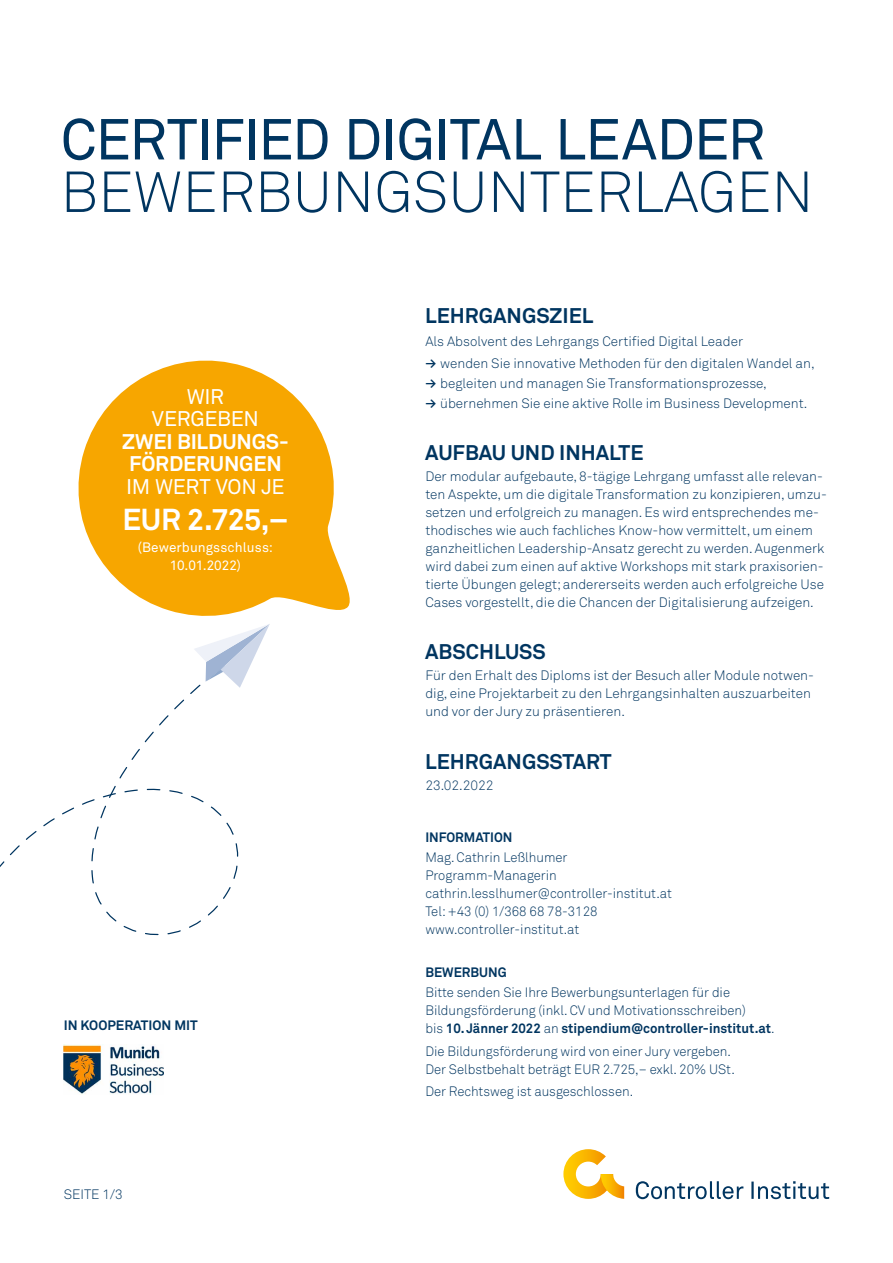
<style>
.page{position:relative;width:893px;height:1263px;background:#fff}
.page>*{position:absolute;margin:0;border:0;box-sizing:border-box;transform-origin:0 0}
.t1{font:57px "Akkurat Pro";letter-spacing:-.02em;color:#003560}
.t2{font:57px "Akkurat Light Pro";color:#003560}
.t3{font:700 30px "Akkurat Pro";letter-spacing:-.015em;color:#fff}
.t4{font:700 21px "Akkurat Pro";color:#003560}
.t5{font:700 21px/22.5px "Akkurat Pro";letter-spacing:-.01em;color:#fff;text-align:center}
.t6{font:21px/22.5px "Akkurat Pro";letter-spacing:-.015em;color:#fff;text-align:center}
.t7{font:13.5px/18px "Akkurat Light Pro";color:#003560}
.t8{font:700 13.5px "Akkurat Pro";color:#003560}
.t9{font:13.5px/18px "Akkurat Pro";letter-spacing:.005em;color:#fff;text-align:center}
.s1{font-family:"Akkurat Pro";font-weight:700}
.s2{font-family:"Akkurat Light Pro";font-weight:400}
</style>
<div class="page">
<svg style="left:636px;top:1181px;width:193px;height:18px"></svg>
<svg style="left:563px;top:1149px;width:61px;height:50px"></svg>
<svg style="left:91px;top:624px;width:179px;height:312px"></svg>
<img style="left:64px;top:1045px;width:100px;height:50px">
<svg style="left:78px;top:360px;width:272px;height:256px;fill:#f7a600"></svg>
<h1 class="t1" style="left:61px;top:106px;width:706px">CERTIFIED DIGITAL LEADER</h1>
<h1 class="t2" style="left:61px;top:158px;width:754px">BEWERBUNGSUNTERLAGEN</h1>
<h3 class="t6" style="left:152px;top:386px;width:109px">WIR<br>VERGEBEN</h3>
<h3 class="t5" style="left:122px;top:430px;width:168px">ZWEI BILDUNGS-<br>FÖRDERUNGEN</h3>
<h3 class="t6" style="left:126px;top:476px;width:160px">IM WERT VON JE</h3>
<h2 class="t3" style="left:122px;top:500px;width:168px">EUR 2.725,–</h2>
<p class="t9" style="left:138px;top:538px;width:137px">(Bewerbungsschluss:<br>10.01.2022)</p>
<p class="t8" style="left:64px;top:1017px;width:135px">IN KOOPERATION MIT</p>
<p class="t7" style="left:64px;top:1186px;width:60px">SEITE 1/3</p>
<h3 class="t4" style="left:425px;top:303px;width:170px">LEHRGANGSZIEL</h3>
<p class="t7" style="left:425px;top:332px;width:319px">Als Absolvent des Lehrgangs Certified Digital Leader</p>
<p class="t7" style="left:425px;top:354px;width:391px"><span class="s1">→</span> wenden Sie innovative Methoden für den digitalen Wandel an,</p>
<p class="t7" style="left:425px;top:375px;width:343px"><span class="s1">→</span> begleiten und managen Sie Transformationsprozesse,</p>
<p class="t7" style="left:425px;top:395px;width:384px"><span class="s1">→</span> übernehmen Sie eine aktive Rolle im Business Development.</p>
<h3 class="t4" style="left:425px;top:439px;width:220px">AUFBAU UND INHALTE</h3>
<p class="t7" style="left:425px;top:467px;width:403px">Der modular aufgebaute, 8-tägige Lehrgang umfasst alle relevan&shy;ten Aspekte, um die digitale Transformation zu konzipieren, umzu&shy;setzen und erfolgreich zu managen. Es wird entsprechendes me&shy;thodisches wie auch fachliches Know-how vermittelt, um einem ganzheitlichen Leadership-Ansatz gerecht zu werden. Augenmerk wird dabei zum einen auf aktive Workshops mit stark praxisorien&shy;tierte Übungen gelegt; andererseits werden auch erfolgreiche Use Cases vorgestellt, die die Chancen der Digitalisierung aufzeigen.</p>
<h3 class="t4" style="left:425px;top:638px;width:122px">ABSCHLUSS</h3>
<p class="t7" style="left:425px;top:666px;width:390px">Für den Erhalt des Diploms ist der Besuch aller Module notwen&shy;dig, eine Projektarbeit zu den Lehrgangsinhalten auszuarbeiten und vor der Jury zu präsentieren.</p>
<h3 class="t4" style="left:425px;top:748px;width:188px">LEHRGANGSSTART</h3>
<p class="t7" style="left:425px;top:776px;width:70px">23.02.2022</p>
<p class="t8" style="left:425px;top:828px;width:89px">INFORMATION</p>
<p class="t7" style="left:425px;top:848px;width:248px">Mag. Cathrin Leßlhumer<br>Programm-Managerin cathrin.lesslhumer@controller-institut.at<br>Tel: +43 (0) 1/368 68 78-3128 www.controller-institut.at</p>
<p class="t8" style="left:425px;top:964px;width:83px">BEWERBUNG</p>
<p class="t7" style="left:425px;top:984px;width:322px">Bitte senden Sie Ihre Bewerbungsunterlagen für die<br>Bildungsförderung (inkl. CV und Motivationsschreiben)</p>
<p class="t8" style="left:425px;top:1020px;width:351px"><span class="s2">bis</span> 10. Jänner 2022 <span class="s2">an</span> stipendium@controller-institut.at<span class="s2">.</span></p>
<p class="t7" style="left:425px;top:1042px;width:311px">Die Bildungsförderung wird von einer Jury vergeben.<br>Der Selbstbehalt beträgt EUR 2.725,– exkl. 20% USt.</p>
<p class="t7" style="left:425px;top:1082px;width:209px">Der Rechtsweg ist ausgeschlossen.</p>
</div>
